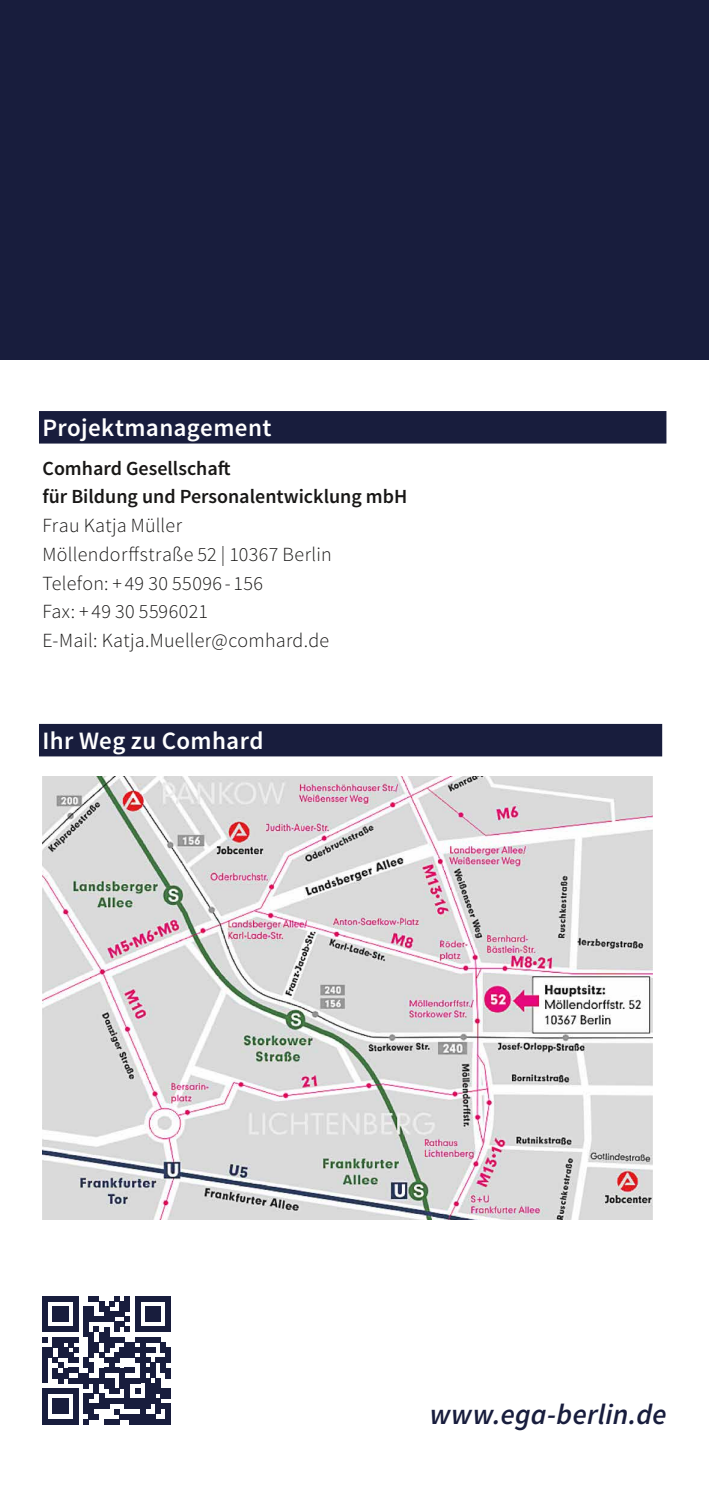
<style>
.page{position:relative;width:709px;height:1489px;background:#fff}
.page>*{position:absolute;margin:0;border:0;box-sizing:border-box;transform-origin:0 0}
.t1{font:italic 600 29px "Source Sans Pro";letter-spacing:.01em;color:#181d3d}
.t2{font:600 25px "Source Sans Pro";letter-spacing:.015em;color:#fff}
.t3{font:300 20px/28.8px "Source Sans Pro";letter-spacing:.015em;color:#181716}
.t4{font:600 20px/28.8px "Source Sans Pro";color:#181716}
</style>
<div class="page">
<div style="left:39px;top:411px;width:627px;height:32px;background:#181d3d"></div>
<div style="left:39px;top:724px;width:623px;height:32px;background:#181d3d"></div>
<div style="left:43px;top:1295px;width:5px;height:31px;background:#181d3d"></div>
<div style="left:43px;top:1388px;width:5px;height:10px;background:#181d3d"></div>
<div style="left:43px;top:1398px;width:5px;height:15px;background:#181d3d"></div>
<div style="left:43px;top:1413px;width:5px;height:11px;background:#181d3d"></div>
<div style="left:53px;top:1306px;width:5px;height:15px;background:#181d3d"></div>
<div style="left:53px;top:1398px;width:5px;height:15px;background:#181d3d"></div>
<div style="left:58px;top:1306px;width:5px;height:15px;background:#181d3d"></div>
<div style="left:58px;top:1398px;width:5px;height:15px;background:#181d3d"></div>
<div style="left:63px;top:1306px;width:5px;height:15px;background:#181d3d"></div>
<div style="left:63px;top:1398px;width:5px;height:15px;background:#181d3d"></div>
<svg style="left:48px;top:1296px;width:25px;height:4px"></svg>
<svg style="left:48px;top:1419px;width:25px;height:5px"></svg>
<div style="left:73px;top:1295px;width:5px;height:31px;background:#181d3d"></div>
<svg style="left:43px;top:1326px;width:35px;height:67px"></svg>
<div style="left:73px;top:1388px;width:5px;height:10px;background:#181d3d"></div>
<div style="left:73px;top:1398px;width:5px;height:15px;background:#181d3d"></div>
<div style="left:73px;top:1413px;width:5px;height:11px;background:#181d3d"></div>
<div style="left:78px;top:1372px;width:6px;height:11px;background:#181d3d"></div>
<svg style="left:84px;top:1296px;width:87px;height:128px"></svg>
<div style="left:166px;top:1352px;width:5px;height:10px;background:#181d3d"></div>
<div style="left:166px;top:1367px;width:5px;height:10px;background:#181d3d"></div>
<div style="left:166px;top:1388px;width:5px;height:10px;background:#181d3d"></div>
<div style="left:166px;top:1403px;width:5px;height:10px;background:#181d3d"></div>
<div style="left:166px;top:1413px;width:5px;height:11px;background:#181d3d"></div>
<div style="left:0;top:0;width:709px;height:359px;background:#181d3d"></div>
<img style="left:43px;top:776px;width:609px;height:443px">
<p class="t2" style="left:43px;top:412px;width:230px">Projektmanagement</p>
<p class="t4" style="left:43px;top:454px;width:366px">Comhard Gesellschaft<br>für Bildung und Personalentwicklung mbH</p>
<p class="t3" style="left:43px;top:511px;width:291px">Frau Katja Müller<br>Möllendorffstraße 52 | 10367 Berlin<br>Telefon: + 49 30 55096 - 156<br>Fax: + 49 30 5596021<br>E-Mail: Katja.Mueller@comhard.de</p>
<p class="t2" style="left:43px;top:724px;width:222px">Ihr Weg zu Comhard</p>
<h1 class="t1" style="left:430px;top:1395px;width:238px">www.ega-berlin.de</h1>
</div>
